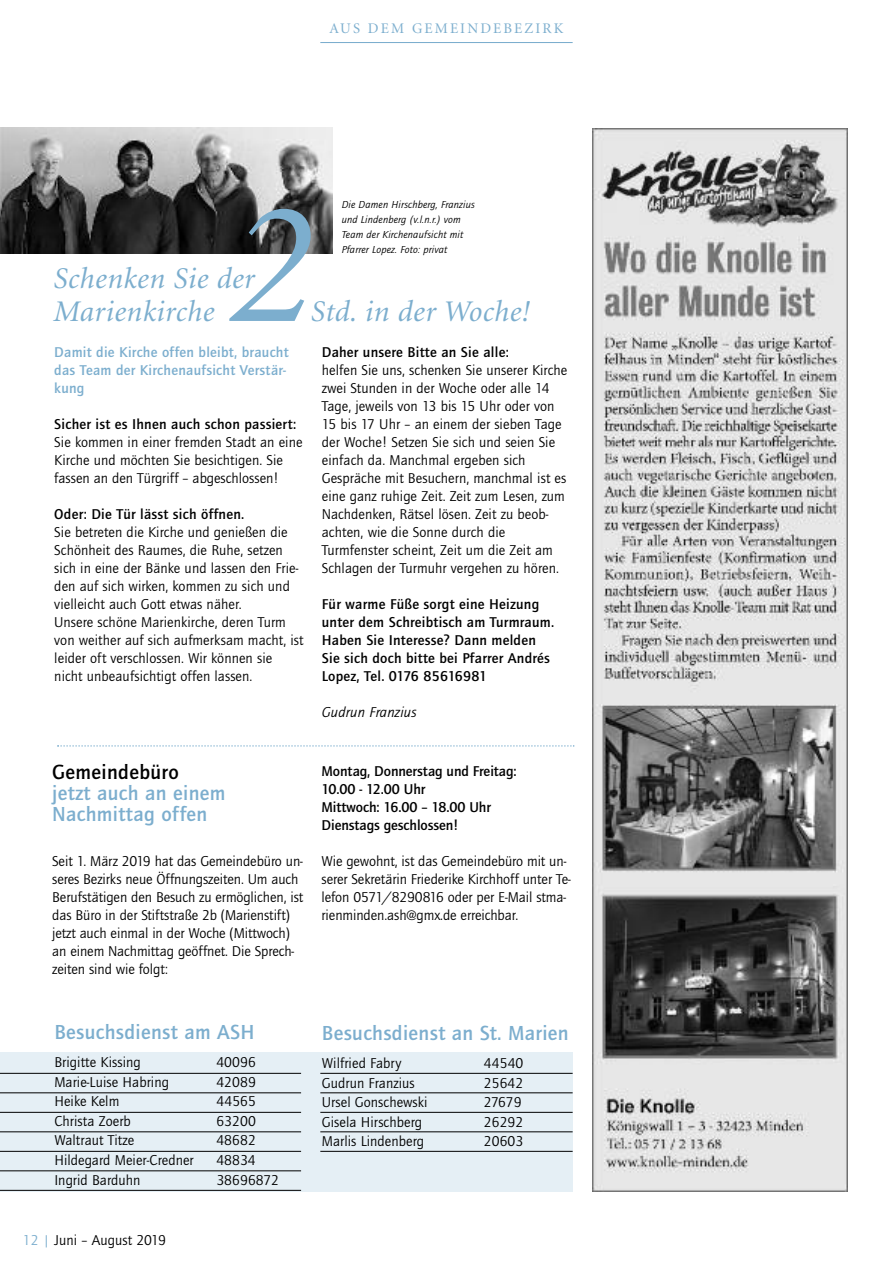
<style>
.page{position:relative;width:893px;height:1263px;background:#fff}
.page>*{position:absolute;margin:0;border:0;box-sizing:border-box;transform-origin:0 0}
.t1{font:italic 176.4px "Minion";color:#7caece}
.t2{font:italic 30px/33px "Minion";letter-spacing:.015em;color:#7caece}
.t3{font:700 21px/21px "Quay Itc T";letter-spacing:.015em;color:#7caece}
.t4{font:700 21px "Quay Itc T";letter-spacing:.015em;color:#000}
.t5{font:14.7px/18px "Quay Itc T";letter-spacing:.005em;color:#000}
.t6{font:700 14.7px/18px "Quay Itc T";letter-spacing:.015em;color:#000}
.t7{font:700 14.7px/18px "Quay Itc T";letter-spacing:-.005em;color:#000}
.t8{font:700 14.7px/18px "Quay Itc T";letter-spacing:.015em;color:#7caece}
.t9{font:14.7px "Minion";letter-spacing:.145em;color:#7caece}
.t10{font:italic 14.7px "Quay Itc T";letter-spacing:.015em;color:#000}
.t11{font:italic 10.5px/15px "Quay Itc T";letter-spacing:.015em;color:#000}
.s1{color:#7caece}
</style>
<div class="page">
<div style="left:0;top:1052px;width:573px;height:139px;background:#e5eff5"></div>
<hr style="left:320px;top:42px;width:253px;height:1px;background:#7caece">
<img style="left:592px;top:128px;width:256px;height:1063px">
<hr style="left:0;top:1073px;width:301px;height:1px;background:#000">
<hr style="left:0;top:1092px;width:301px;height:1px;background:#000">
<hr style="left:0;top:1112px;width:301px;height:1px;background:#000">
<hr style="left:0;top:1131px;width:301px;height:1px;background:#000">
<hr style="left:0;top:1151px;width:301px;height:1px;background:#000">
<hr style="left:0;top:1170px;width:301px;height:1px;background:#000">
<hr style="left:0;top:1190px;width:301px;height:1px;background:#000">
<hr style="left:320px;top:1073px;width:253px;height:1px;background:#000">
<hr style="left:320px;top:1092px;width:253px;height:1px;background:#000">
<hr style="left:320px;top:1112px;width:253px;height:1px;background:#000">
<hr style="left:320px;top:1131px;width:253px;height:1px;background:#000">
<hr style="left:320px;top:1151px;width:253px;height:1px;background:#000">
<img style="left:0;top:128px;width:332px;height:126px">
<svg style="left:57px;top:745px;width:517px;height:2px"></svg>
<p class="t9" style="left:330px;top:23px;width:235px">AUS DEM GEMEINDEBEZIRK</p>
<p class="t11" style="left:342px;top:197px;width:135px">Die Damen Hirschberg, Franzius und Lindenberg (v.l.n.r.) vom<br>Team der Kirchenaufsicht mit<br>Pfarrer Lopez. Foto: privat</p>
<h1 class="t1" style="left:224px;top:196px;width:84px">2</h1>
<h2 class="t2" style="left:53px;top:265px;width:203px">Schenken Sie der<br>Marienkirche</h2>
<h2 class="t2" style="left:310px;top:298px;width:220px">Std. in der Woche!</h2>
<p class="t8" style="left:54px;top:342px;width:236px">Damit die Kirche offen bleibt, braucht das Team der Kirchenaufsicht Verstär&shy;kung</p>
<p class="t6" style="left:54px;top:414px;width:244px">Sicher ist es Ihnen auch schon passiert:</p>
<p class="t5" style="left:54px;top:432px;width:250px">Sie kommen in einer fremden Stadt an eine<br>Kirche und möchten Sie besichtigen. Sie fassen an den Türgriff – abgeschlossen!</p>
<p class="t6" style="left:54px;top:504px;width:191px">Oder: Die Tür lässt sich öffnen.</p>
<p class="t5" style="left:54px;top:522px;width:251px">Sie betreten die Kirche und genießen die Schönheit des Raumes, die Ruhe, setzen sich in eine der Bänke und lassen den Frie&shy;den auf sich wirken, kommen zu sich und vielleicht auch Gott etwas näher.<br>Unsere schöne Marienkirche, deren Turm von weither auf sich aufmerksam macht, ist leider oft verschlossen. Wir können sie nicht unbeaufsichtigt offen lassen.</p>
<p class="t6" style="left:322px;top:342px;width:188px">Daher unsere Bitte an Sie alle:</p>
<p class="t5" style="left:322px;top:360px;width:247px">helfen Sie uns, schenken Sie unserer Kirche zwei Stunden in der Woche oder alle 14<br>Tage, jeweils von 13 bis 15 Uhr oder von 15 bis 17 Uhr – an einem der sieben Tage der Woche! Setzen Sie sich und seien Sie einfach da. Manchmal ergeben sich Gespräche mit Besuchern, manchmal ist es eine ganz ruhige Zeit. Zeit zum Lesen, zum Nachdenken, Rätsel lösen. Zeit zu beob&shy;achten, wie die Sonne durch die Turmfenster scheint, Zeit um die Zeit am Schlagen der Turmuhr vergehen zu hören.</p>
<p class="t6" style="left:322px;top:594px;width:234px">Für warme Füße sorgt eine Heizung unter dem Schreibtisch am Turmraum.<br>Haben Sie Interesse? Dann melden Sie sich doch bitte bei Pfarrer Andrés Lopez, Tel. 0176 85616981</p>
<p class="t10" style="left:322px;top:703px;width:96px">Gudrun Franzius</p>
<h3 class="t4" style="left:52px;top:759px;width:128px">Gemeindebüro</h3>
<h3 class="t3" style="left:52px;top:782px;width:175px">jetzt auch an einem<br>Nachmittag offen</h3>
<p class="t5" style="left:52px;top:851px;width:253px">Seit 1. März 2019 hat das Gemeindebüro un&shy;seres Bezirks neue Öffnungszeiten. Um auch Berufstätigen den Besuch zu ermöglichen, ist das Büro in der Stiftstraße 2b (Marienstift) jetzt auch einmal in der Woche (Mittwoch) an einem Nachmittag geöffnet. Die Sprech&shy;zeiten sind wie folgt:</p>
<p class="t7" style="left:322px;top:761px;width:197px">Montag, Donnerstag und Freitag:<br>10.00 - 12.00 Uhr<br>Mittwoch: 16.00 – 18.00 Uhr<br>Dienstags geschlossen!</p>
<p class="t5" style="left:322px;top:851px;width:251px">Wie gewohnt, ist das Gemeindebüro mit un&shy;serer Sekretärin Friederike Kirchhoff unter Te&shy;lefon 0571/8290816 oder per E-Mail stma&shy;rienminden.ash@gmx.de erreichbar.</p>
<h3 class="t3" style="left:54px;top:1021px;width:202px">Besuchsdienst am ASH</h3>
<p class="t5" style="left:54px;top:1053px;width:88px">Brigitte Kissing</p>
<p class="t5" style="left:216px;top:1053px;width:41px">40096</p>
<p class="t5" style="left:54px;top:1073px;width:116px">Marie-Luise Habring</p>
<p class="t5" style="left:216px;top:1073px;width:41px">42089</p>
<p class="t5" style="left:54px;top:1092px;width:67px">Heike Kelm</p>
<p class="t5" style="left:216px;top:1092px;width:41px">44565</p>
<p class="t5" style="left:54px;top:1112px;width:78px">Christa Zoerb</p>
<p class="t5" style="left:216px;top:1112px;width:41px">63200</p>
<p class="t5" style="left:54px;top:1131px;width:81px">Waltraut Titze</p>
<p class="t5" style="left:216px;top:1131px;width:41px">48682</p>
<p class="t5" style="left:54px;top:1151px;width:141px">Hildegard Meier-Credner</p>
<p class="t5" style="left:216px;top:1151px;width:41px">48834</p>
<p class="t5" style="left:54px;top:1170px;width:88px">Ingrid Barduhn</p>
<p class="t5" style="left:216px;top:1170px;width:64px">38696872</p>
<p class="t5" style="left:23px;top:1230px;width:145px"><span class="s1">12 |</span> Juni – August 2019</p>
<h3 class="t3" style="left:322px;top:1022px;width:248px">Besuchsdienst an St. Marien</h3>
<p class="t5" style="left:322px;top:1054px;width:81px">Wilfried Fabry</p>
<p class="t5" style="left:484px;top:1054px;width:41px">44540</p>
<p class="t5" style="left:322px;top:1073px;width:94px">Gudrun Franzius</p>
<p class="t5" style="left:484px;top:1073px;width:41px">25642</p>
<p class="t5" style="left:322px;top:1093px;width:107px">Ursel Gonschewski</p>
<p class="t5" style="left:484px;top:1093px;width:39px">27679</p>
<p class="t5" style="left:322px;top:1112px;width:102px">Gisela Hirschberg</p>
<p class="t5" style="left:484px;top:1112px;width:41px">26292</p>
<p class="t5" style="left:322px;top:1132px;width:104px">Marlis Lindenberg</p>
<p class="t5" style="left:484px;top:1132px;width:41px">20603</p>
</div>
